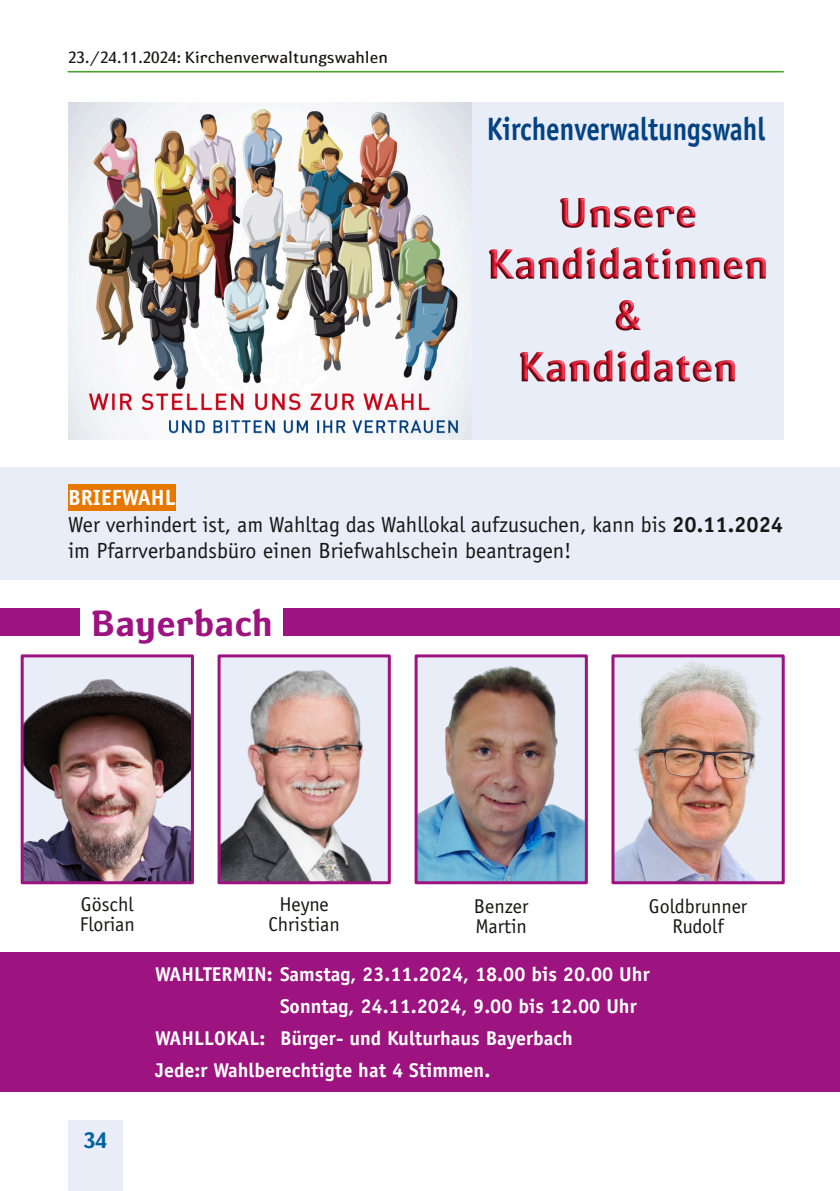
<style>
.page{position:relative;width:840px;height:1191px;background:#fff}
.page>*{position:absolute;margin:0;border:0;box-sizing:border-box;transform-origin:0 0}
.t1{font:700 36px "Bad Birnbach Susan";color:#9d1380}
.t2{font:700 32.4px "Officina Sans";color:#034384;scale:.84 1}
.t3{font:22px/26.6px "Officina Sans";color:#181715}
.t4{font:700 22px "Bad Birnbach Susan";color:#0064a2}
.t5{font:700 20px "Officina Sans";color:#fff}
.t6{font:20px/20px "Officina Sans";color:#181715}
.t7{font:16px "Bad Birnbach Susan";color:#181715}
.s1{font-weight:700;color:#fff}
.s2{font-weight:700}
</style>
<div class="page">
<div style="left:416px;top:656px;width:170px;height:226px;background:#e9edf7"></div>
<img style="left:25px;top:658px;width:165px;height:222px">
<div style="left:21px;top:654px;width:173px;height:230px;border:3px solid #9d1380"></div>
<img style="left:221px;top:658px;width:165px;height:222px">
<div style="left:217px;top:654px;width:173px;height:230px;border:3px solid #9d1380"></div>
<div style="left:283px;top:608px;width:556px;height:28px;background:#9d1380"></div>
<div style="left:0;top:608px;width:79px;height:28px;background:#9d1380"></div>
<img style="left:418px;top:666px;width:165px;height:214px">
<div style="left:414px;top:654px;width:173px;height:230px;border:3px solid #9d1380"></div>
<img style="left:615px;top:658px;width:165px;height:222px">
<div style="left:611px;top:654px;width:173px;height:230px;border:3px solid #9d1380"></div>
<div style="left:0;top:952px;width:839px;height:139px;background:#9d1380"></div>
<div style="left:68px;top:1120px;width:55px;height:71px;background:#e9edf7"></div>
<hr style="left:68px;top:71px;width:714px;height:1px;background:#4aa32c">
<div style="left:453px;top:102px;width:329px;height:337px;background:#e9edf7"></div>
<img style="left:68px;top:102px;width:403px;height:337px">
<img style="left:489px;top:198px;width:276px;height:184px">
<hr style="left:839px;top:144px;width:1px;height:236px;background:#d10007">
<hr style="left:839px;top:1060px;width:1px;height:131px;background:#009534">
<div style="left:0;top:468px;width:839px;height:112px;background:#e9edf7"></div>
<div style="left:68px;top:484px;width:108px;height:27px;background:#e67800"></div>
<p class="t7" style="left:68px;top:51px;width:321px">23./24.11.2024: Kirchenverwaltungswahlen</p>
<h2 class="t2" style="left:486px;top:116px;width:333px">Kirchenverwaltungswahl</h2>
<p class="t3" style="left:68px;top:486px;width:716px"><span class="s1">BRIEFWAHL<br></span>Wer verhindert ist, am Wahltag das Wahllokal aufzusuchen, kann bis <span class="s2">20.11.2024 </span>im Pfarrverbandsbüro einen Briefwahlschein beantragen!</p>
<h1 class="t1" style="left:91px;top:608px;width:183px">Bayerbach</h1>
<p class="t6" style="left:80px;top:895px;width:56px">Göschl<br>Florian</p>
<p class="t6" style="left:268px;top:895px;width:73px;text-align:center">Heyne<br>Christian</p>
<p class="t6" style="left:473px;top:897px;width:56px">Benzer<br>Martin</p>
<p class="t6" style="left:648px;top:897px;width:100px;text-align:center">Goldbrunner<br>Rudolf</p>
<p class="t5" style="left:155px;top:966px;width:496px">WAHLTERMIN: Samstag, 23.11.2024, 18.00 bis 20.00 Uhr</p>
<p class="t5" style="left:280px;top:998px;width:358px">Sonntag, 24.11.2024, 9.00 bis 12.00 Uhr</p>
<p class="t5" style="left:155px;top:1030px;width:419px">WAHLLOKAL: Bürger- und Kulturhaus Bayerbach</p>
<p class="t5" style="left:155px;top:1062px;width:336px">Jede:r Wahlberechtigte hat 4 Stimmen.</p>
<p class="t4" style="left:84px;top:1131px;width:25px">34</p>
</div>
